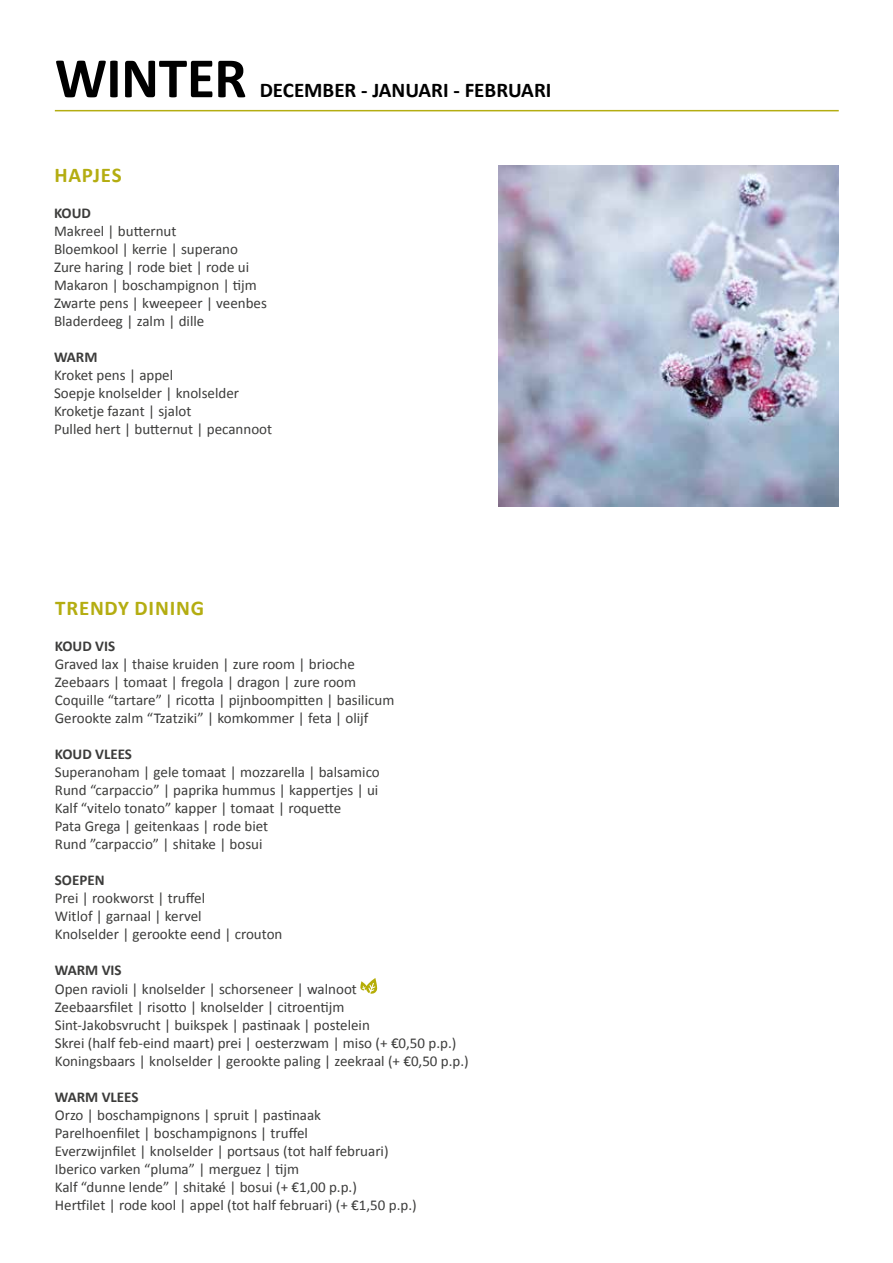
<style>
.page{position:relative;width:893px;height:1263px;background:#fff}
.page>*{position:absolute;margin:0;border:0;box-sizing:border-box;transform-origin:0 0}
.t1{font:700 57.6px "Calibri";letter-spacing:-.01em;color:#000}
.t2{font:700 21px "Calibri";color:#000}
.t3{font:700 21px "Calibri";letter-spacing:.035em;color:#b4ad11}
.t4{font:15px/18px "Calibri";color:#3c3c3b}
.t5{font:700 15px "Calibri";color:#3c3c3b}
</style>
<div class="page">
<hr style="left:55px;top:110px;width:784px;height:1px;background:#b4ad11">
<svg style="left:360px;top:978px;width:17px;height:16px"></svg>
<img style="left:499px;top:166px;width:340px;height:340px">
<h1 class="t1" style="left:55px;top:55px;width:193px">WINTER</h1>
<h2 class="t2" style="left:260px;top:82px;width:293px">DECEMBER - JANUARI - FEBRUARI</h2>
<h2 class="t3" style="left:54px;top:166px;width:69px">HAPJES</h2>
<p class="t5" style="left:54px;top:207px;width:38px">KOUD</p>
<p class="t4" style="left:54px;top:221px;width:214px">Makreel | butternut<br>Bloemkool | kerrie | superano<br>Zure haring | rode biet | rode ui<br>Makaron | boschampignon | tijm<br>Zwarte pens | kweepeer | veenbes<br>Bladerdeeg | zalm | dille</p>
<p class="t5" style="left:54px;top:351px;width:45px">WARM</p>
<p class="t4" style="left:54px;top:365px;width:220px">Kroket pens | appel<br>Soepje knolselder | knolselder<br>Kroketje fazant | sjalot<br>Pulled hert | butternut | pecannoot</p>
<h2 class="t3" style="left:55px;top:600px;width:150px">TRENDY DINING</h2>
<p class="t5" style="left:55px;top:640px;width:62px">KOUD VIS</p>
<p class="t4" style="left:55px;top:654px;width:341px">Graved lax | thaise kruiden | zure room | brioche Zeebaars | tomaat | fregola | dragon | zure room Coquille “tartare” | ricotta | pijnboompitten | basilicum Gerookte zalm “Tzatziki” | komkommer | feta | olijf</p>
<p class="t5" style="left:55px;top:748px;width:79px">KOUD VLEES</p>
<p class="t4" style="left:55px;top:762px;width:327px">Superanoham | gele tomaat | mozzarella | balsamico Rund “carpaccio” | paprika hummus | kappertjes | ui Kalf “vitelo tonato” kapper | tomaat | roquette<br>Pata Grega | geitenkaas | rode biet<br>Rund ”carpaccio” | shitake | bosui</p>
<p class="t5" style="left:55px;top:874px;width:51px">SOEPEN</p>
<p class="t4" style="left:55px;top:888px;width:229px">Prei | rookworst | truffel<br>Witlof | garnaal | kervel<br>Knolselder | gerookte eend | crouton</p>
<p class="t5" style="left:55px;top:964px;width:68px">WARM VIS</p>
<p class="t4" style="left:55px;top:979px;width:415px">Open ravioli | knolselder | schorseneer | walnoot<br>Zeebaarsfilet | risotto | knolselder | citroentijm<br>Sint-Jakobsvrucht | buikspek | pastinaak | postelein<br>Skrei (half feb-eind maart) prei | oesterzwam | miso (+ €0,50 p.p.)<br>Koningsbaars | knolselder | gerookte paling | zeekraal (+ €0,50 p.p.)</p>
<p class="t5" style="left:55px;top:1091px;width:85px">WARM VLEES</p>
<p class="t4" style="left:55px;top:1105px;width:363px">Orzo | boschampignons | spruit | pastinaak<br>Parelhoenfilet | boschampignons | truffel<br>Everzwijnfilet | knolselder | portsaus (tot half februari)<br>Iberico varken “pluma” | merguez | tijm<br>Kalf “dunne lende” | shitaké | bosui (+ €1,00 p.p.)<br>Hertfilet | rode kool | appel (tot half februari) (+ €1,50 p.p.)</p>
</div>
